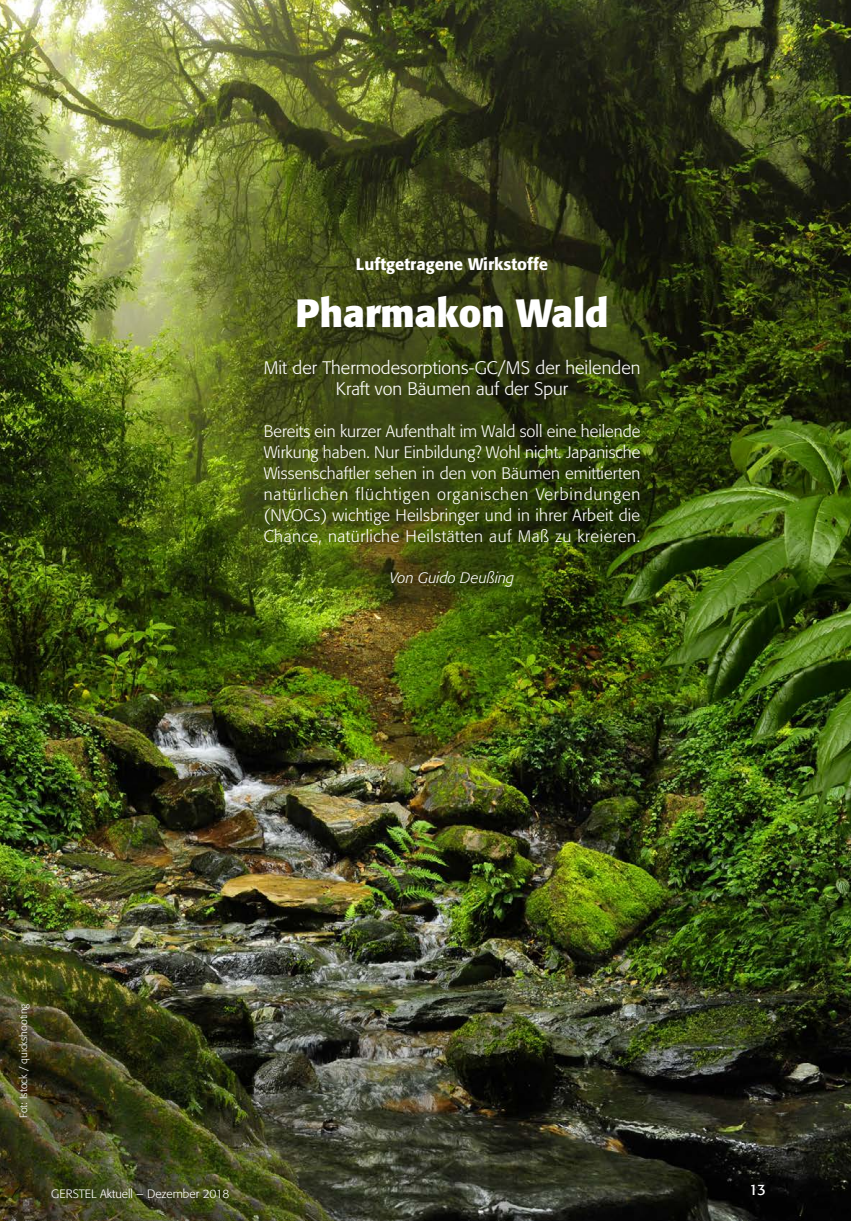
<style>
.page{position:relative;width:851px;height:1221px;background:#fff}
.page>*{position:absolute;margin:0;border:0;box-sizing:border-box;transform-origin:0 0}
.t1{font:700 39px "Formata";color:#fff;scale:.96 1}
.t2{font:300 18px/21px "Formata";letter-spacing:.005em;color:#fff;text-align:center}
.t3{font:300 16.5px/21px "Formata";letter-spacing:.03em;color:#fff;text-align:justify}
.t4{font:500 16.5px "Formata";color:#fff}
.t5{font:italic 300 15px "Formata";color:#fff}
.t6{font:15px "Formata";color:#fff}
.t7{font:300 12px "Formata";color:#fff}
.t8{font:300 10.5px "Formata";color:#fff}
</style>
<div class="page">
<img style="left:0;top:0;width:850px;height:1220px">
<p class="t4" style="left:356px;top:254px;width:194px">Luftgetragene Wirkstoffe</p>
<h1 class="t1" style="left:295px;top:289px;width:327px">Pharmakon Wald</h1>
<p class="t2" style="left:264px;top:357px;width:378px">Mit der Thermodesorptions-GC/MS der heilenden<br>Kraft von Bäumen auf der Spur</p>
<p class="t3" style="left:264px;top:421px;width:378px">Bereits ein kurzer Aufenthalt im Wald soll eine heilende Wirkung haben. Nur Einbildung? Wohl nicht. Japanische Wissenschaftler sehen in den von Bäumen emittierten natürlichen flüchtigen organischen Verbindungen (NVOCs) wichtige Heilsbringer und in ihrer Arbeit die Chance, natürliche Heilstätten auf Maß zu kreieren.</p>
<p class="t5" style="left:389px;top:568px;width:126px">Von Guido Deußing</p>
<p class="t8" style="left:17px;top:1117px;width:116px;rotate:-90deg">Fot: Istock / quickshooting</p>
<p class="t7" style="left:51px;top:1186px;width:180px">GERSTEL Aktuell – Dezember 2018</p>
<p class="t6" style="left:748px;top:1180px;width:18px">13</p>
</div>
